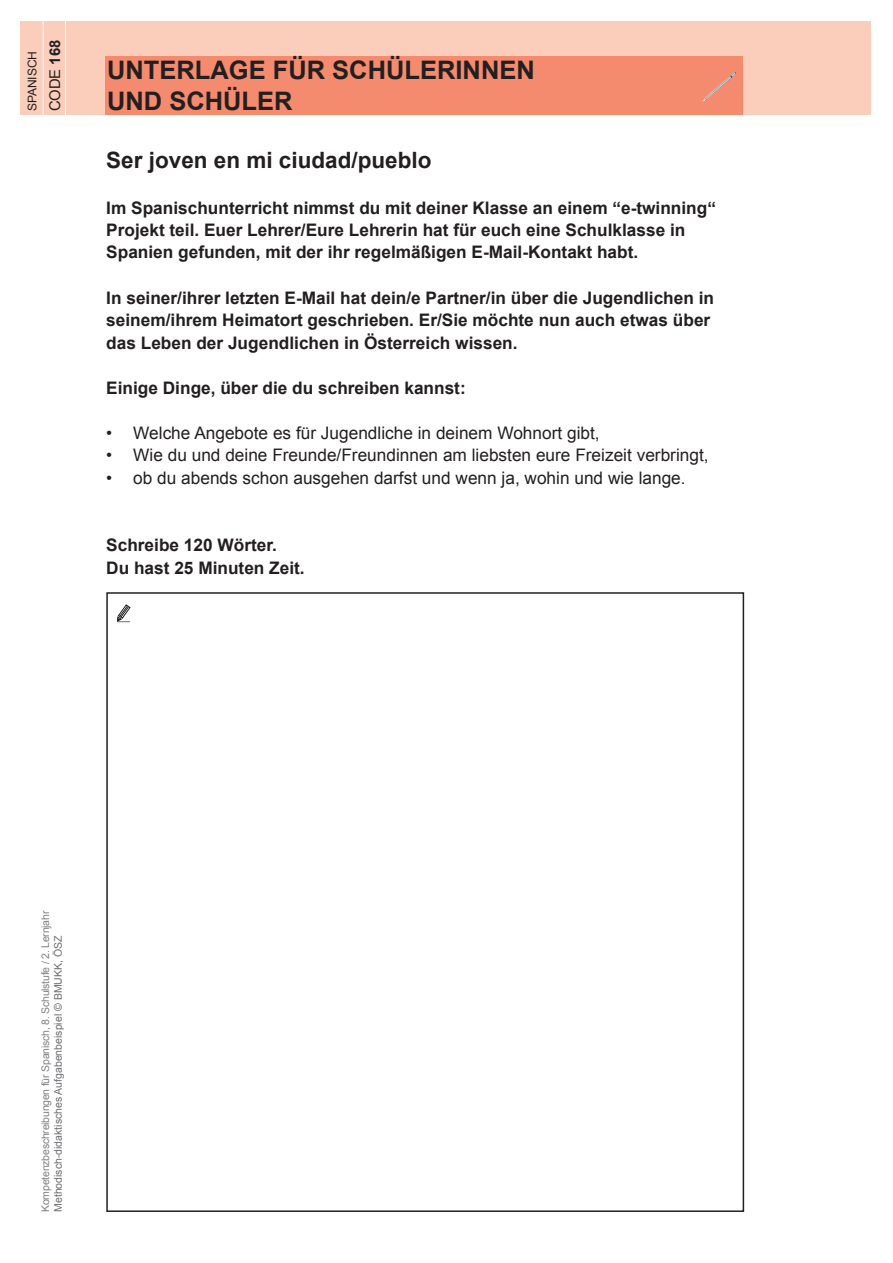
<style>
.page{position:relative;width:893px;height:1263px;background:#fff}
.page>*{position:absolute;margin:0;border:0;box-sizing:border-box;transform-origin:0 0}
.t1{font:700 25.5px "Arial";color:#231f20}
.t2{font:700 22.5px "Arial";color:#231f20}
.t3{font:700 17.25px/22.5px "Arial";color:#231f20}
.t4{font:17.25px "Arial";color:#231f20}
.t5{font:14.85px "Arial";color:#231f20}
.t6{font:12px "Arial";color:#231f20}
.t7{font:10.5px "Arial";letter-spacing:-.02em;color:#808285}
.t8{font:10.5px "Arial";color:#6c6d70}
.s1{font-weight:700}
</style>
<div class="page">
<div style="left:20px;top:21px;width:850px;height:94px;background:#fbcdbb"></div>
<div style="left:105px;top:56px;width:638px;height:59px;background:#f48a6e"></div>
<img style="left:702px;top:72px;width:35px;height:30px">
<hr style="left:43px;top:20px;width:1px;height:127px;background:#fff">
<hr style="left:65px;top:20px;width:1px;height:127px;background:#fff">
<svg style="left:116px;top:604px;width:15px;height:18px"></svg>
<p class="t6" style="left:25px;top:111px;width:62px;rotate:-90deg">SPANISCH</p>
<p class="t5" style="left:45px;top:111px;width:73px;rotate:-90deg">CODE <span class="s1">168</span></p>
<h1 class="t1" style="left:107px;top:54px;width:429px">UNTERLAGE FÜR SCHÜLERINNEN</h1>
<h1 class="t1" style="left:107px;top:84px;width:187px">UND SCHÜLER</h1>
<h2 class="t2" style="left:106px;top:146px;width:327px">Ser joven en mi ciudad/pueblo</h2>
<p class="t3" style="left:106px;top:197px;width:611px">Im Spanischunterricht nimmst du mit deiner Klasse an einem “e-twinning“<br>Projekt teil. Euer Lehrer/Eure Lehrerin hat für euch eine Schulklasse in<br>Spanien gefunden, mit der ihr regelmäßigen E-Mail-Kontakt habt.</p>
<p class="t3" style="left:106px;top:287px;width:609px">In seiner/ihrer letzten E-Mail hat dein/e Partner/in über die Jugendlichen in seinem/ihrem Heimatort geschrieben. Er/Sie möchte nun auch etwas über das Leben der Jugendlichen in Österreich wissen.</p>
<p class="t3" style="left:106px;top:377px;width:361px">Einige Dinge, über die du schreiben kannst:</p>
<p class="t4" style="left:106px;top:421px;width:495px">• Welche Angebote es für Jugendliche in deinem Wohnort gibt,</p>
<p class="t4" style="left:106px;top:444px;width:604px">• Wie du und deine Freunde/Freundinnen am liebsten eure Freizeit verbringt,</p>
<p class="t4" style="left:106px;top:466px;width:581px">• ob du abends schon ausgehen darfst und wenn ja, wohin und wie lange.</p>
<p class="t3" style="left:106px;top:534px;width:200px">Schreibe 120 Wörter.<br>Du hast 25 Minuten Zeit.</p>
<p class="t7" style="left:39px;top:1212px;width:303px;rotate:-90deg">Kompetenzbeschreibungen für Spanisch, 8. Schulstufe / 2. Lernjahr</p>
<p class="t8" style="left:51px;top:1212px;width:278px;rotate:-90deg">Methodisch-didaktisches Aufgabenbeispiel © BMUKK, ÖSZ</p>
</div>
